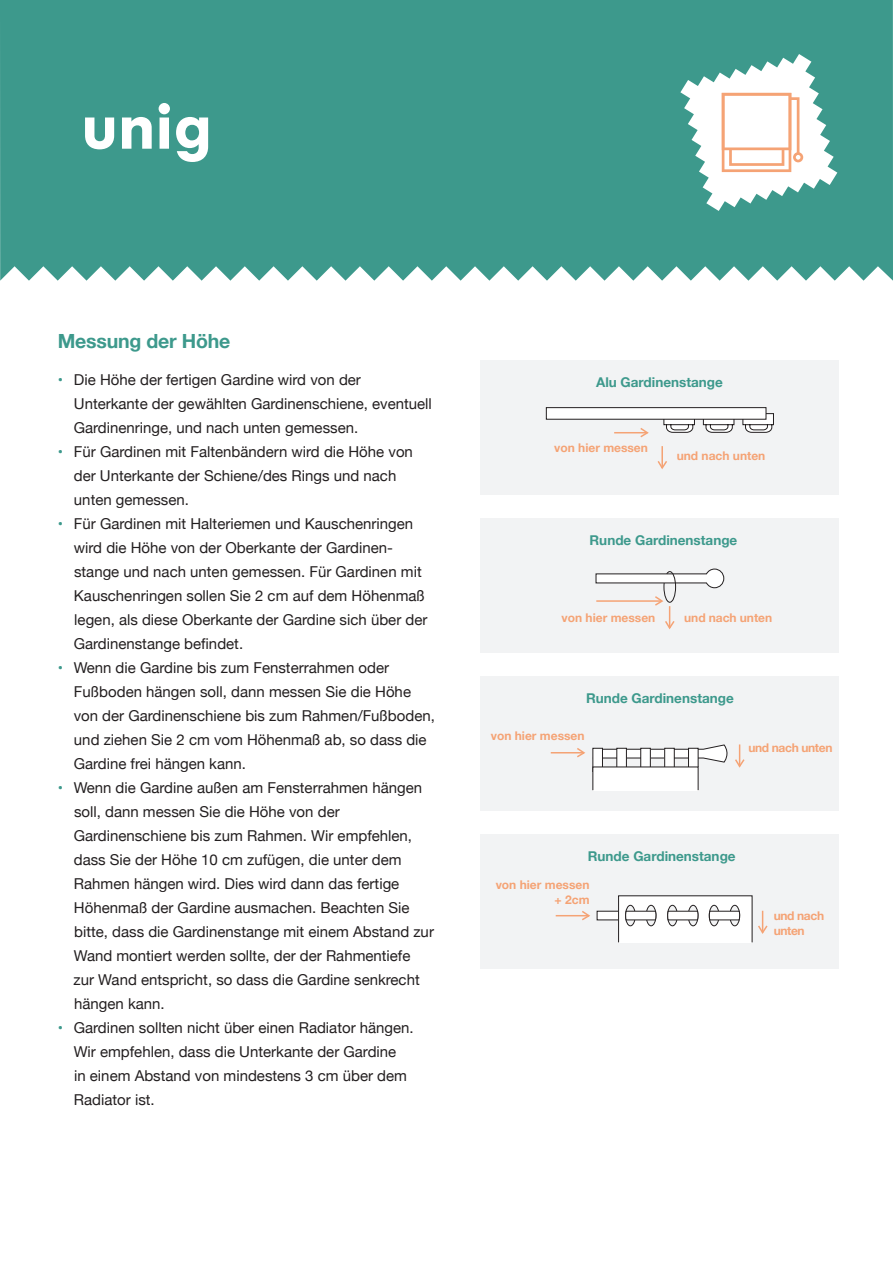
<style>
.page{position:relative;width:893px;height:1263px;background:#fff}
.page>*{position:absolute;margin:0;border:0;box-sizing:border-box;transform-origin:0 0}
.t1{font:700 19.5px "Helvetica Neue";letter-spacing:-.01em;color:#3d998c}
.t2{font:15px/24px "Helvetica Neue";color:#231f20}
.t3{font:700 15px "Helvetica Neue";color:#3d998c}
.t4{font:700 13.5px "Helvetica Neue";color:#3d998c}
.t5{font:700 12px/14.4px "Helvetica Neue";color:#f5a375;text-align:right}
.t6{font:700 12px/14.4px "Helvetica Neue";letter-spacing:-.03em;color:#f5a375}
</style>
<div class="page">
<div style="left:0;top:0;width:893px;height:281px;background:#3d998c"></div>
<svg style="left:85px;top:103px;width:123px;height:59px"></svg>
<svg style="left:680px;top:54px;width:157px;height:157px"></svg>
<div style="left:481px;top:360px;width:358px;height:135px;background:#f2f3f4"></div>
<svg style="left:663px;top:413px;width:111px;height:20px"></svg>
<div style="left:546px;top:408px;width:220px;height:11px;background:#fff"></div>
<div style="left:546px;top:407px;width:220px;height:13px;border:1px solid #231f20"></div>
<hr style="left:614px;top:432px;width:33px;height:1px;background:#f5a375">
<svg style="left:639px;top:428px;width:10px;height:10px"></svg>
<hr style="left:661px;top:446px;width:2px;height:22px;background:#f5a375">
<svg style="left:657px;top:459px;width:10px;height:10px"></svg>
<div style="left:481px;top:518px;width:358px;height:135px;background:#f2f3f4"></div>
<svg style="left:595px;top:568px;width:130px;height:62px"></svg>
<div style="left:481px;top:676px;width:358px;height:135px;background:#f2f3f4"></div>
<hr style="left:551px;top:752px;width:33px;height:1px;background:#f5a375">
<svg style="left:575px;top:744px;width:170px;height:24px"></svg>
<div style="left:593px;top:748px;width:9px;height:23px;background:#fff"></div>
<div style="left:592px;top:748px;width:11px;height:24px;border:1px solid #231f20"></div>
<div style="left:617px;top:748px;width:9px;height:23px;background:#fff"></div>
<div style="left:616px;top:748px;width:11px;height:24px;border:1px solid #231f20"></div>
<div style="left:641px;top:748px;width:9px;height:23px;background:#fff"></div>
<div style="left:640px;top:748px;width:11px;height:24px;border:1px solid #231f20"></div>
<div style="left:665px;top:748px;width:9px;height:23px;background:#fff"></div>
<div style="left:664px;top:748px;width:11px;height:24px;border:1px solid #231f20"></div>
<div style="left:688px;top:748px;width:10px;height:23px;background:#fff"></div>
<div style="left:688px;top:748px;width:11px;height:24px;border:1px solid #231f20"></div>
<div style="left:593px;top:767px;width:105px;height:23px;background:#fff"></div>
<div style="left:481px;top:834px;width:358px;height:135px;background:#f2f3f4"></div>
<div style="left:597px;top:911px;width:22px;height:9px;background:#fff"></div>
<svg style="left:758px;top:911px;width:10px;height:23px"></svg>
<div style="left:619px;top:896px;width:133px;height:46px;background:#fff"></div>
<svg style="left:708px;top:904px;width:32px;height:23px"></svg>
<svg style="left:625px;top:904px;width:32px;height:23px"></svg>
<svg style="left:667px;top:904px;width:32px;height:23px"></svg>
<hr style="left:556px;top:915px;width:33px;height:1px;background:#f5a375">
<svg style="left:580px;top:911px;width:10px;height:10px"></svg>
<p class="t1" style="left:58px;top:326px;width:174px">Messung der Höhe</p>
<p class="t3" style="left:58px;top:368px;width:7px">•</p>
<p class="t2" style="left:74px;top:368px;width:360px">Die Höhe der fertigen Gardine wird von der<br>Unterkante der gewählten Gardinenschiene, eventuell<br>Gardinenringe, und nach unten gemessen.</p>
<p class="t2" style="left:74px;top:440px;width:341px">Für Gardinen mit Faltenbändern wird die Höhe von der Unterkante der Schiene/des Rings und nach unten gemessen.</p>
<p class="t2" style="left:74px;top:512px;width:355px">Für Gardinen mit Halteriemen und Kauschenringen wird die Höhe von der Oberkante der Gardinen&shy;stange und nach unten gemessen. Für Gardinen mit Kauschenringen sollen Sie 2 cm auf dem Höhenmaß legen, als diese Oberkante der Gardine sich über der Gardinenstange befindet.</p>
<p class="t2" style="left:74px;top:656px;width:363px">Wenn die Gardine bis zum Fensterrahmen oder Fußboden hängen soll, dann messen Sie die Höhe von der Gardinenschiene bis zum Rahmen/Fußboden, und ziehen Sie 2 cm vom Höhenmaß ab, so dass die Gardine frei hängen kann.</p>
<p class="t2" style="left:74px;top:776px;width:362px">Wenn die Gardine außen am Fensterrahmen hängen soll, dann messen Sie die Höhe von der Gardinenschiene bis zum Rahmen. Wir empfehlen, dass Sie der Höhe 10 cm zufügen, die unter dem Rahmen hängen wird. Dies wird dann das fertige Höhenmaß der Gardine ausmachen. Beachten Sie bitte, dass die Gardinenstange mit einem Abstand zur Wand montiert werden sollte, der der Rahmentiefe zur Wand entspricht, so dass die Gardine senkrecht hängen kann.</p>
<p class="t2" style="left:74px;top:1016px;width:342px">Gardinen sollten nicht über einen Radiator hängen.<br>Wir empfehlen, dass die Unterkante der Gardine<br>in einem Abstand von mindestens 3 cm über dem Radiator ist.</p>
<p class="t3" style="left:58px;top:440px;width:7px">•</p>
<p class="t3" style="left:58px;top:512px;width:7px">•</p>
<p class="t3" style="left:58px;top:656px;width:7px">•</p>
<p class="t3" style="left:58px;top:776px;width:7px">•</p>
<p class="t3" style="left:58px;top:1016px;width:7px">•</p>
<p class="t4" style="left:596px;top:372px;width:128px">Alu Gardinenstange</p>
<p class="t5" style="left:554px;top:441px;width:95px">von hier messen</p>
<p class="t5" style="left:677px;top:449px;width:90px">und nach unten</p>
<p class="t4" style="left:590px;top:529px;width:149px">Runde Gardinenstange</p>
<p class="t5" style="left:562px;top:611px;width:95px">von hier messen</p>
<p class="t5" style="left:684px;top:611px;width:90px">und nach unten</p>
<p class="t4" style="left:586px;top:687px;width:149px">Runde Gardinenstange</p>
<p class="t5" style="left:491px;top:729px;width:95px">von hier messen</p>
<p class="t6" style="left:748px;top:741px;width:86px">und nach unten</p>
<p class="t4" style="left:588px;top:845px;width:149px">Runde Gardinenstange</p>
<p class="t5" style="left:496px;top:878px;width:95px">von hier messen + 2cm</p>
<p class="t6" style="left:774px;top:909px;width:52px">und nach unten</p>
</div>
